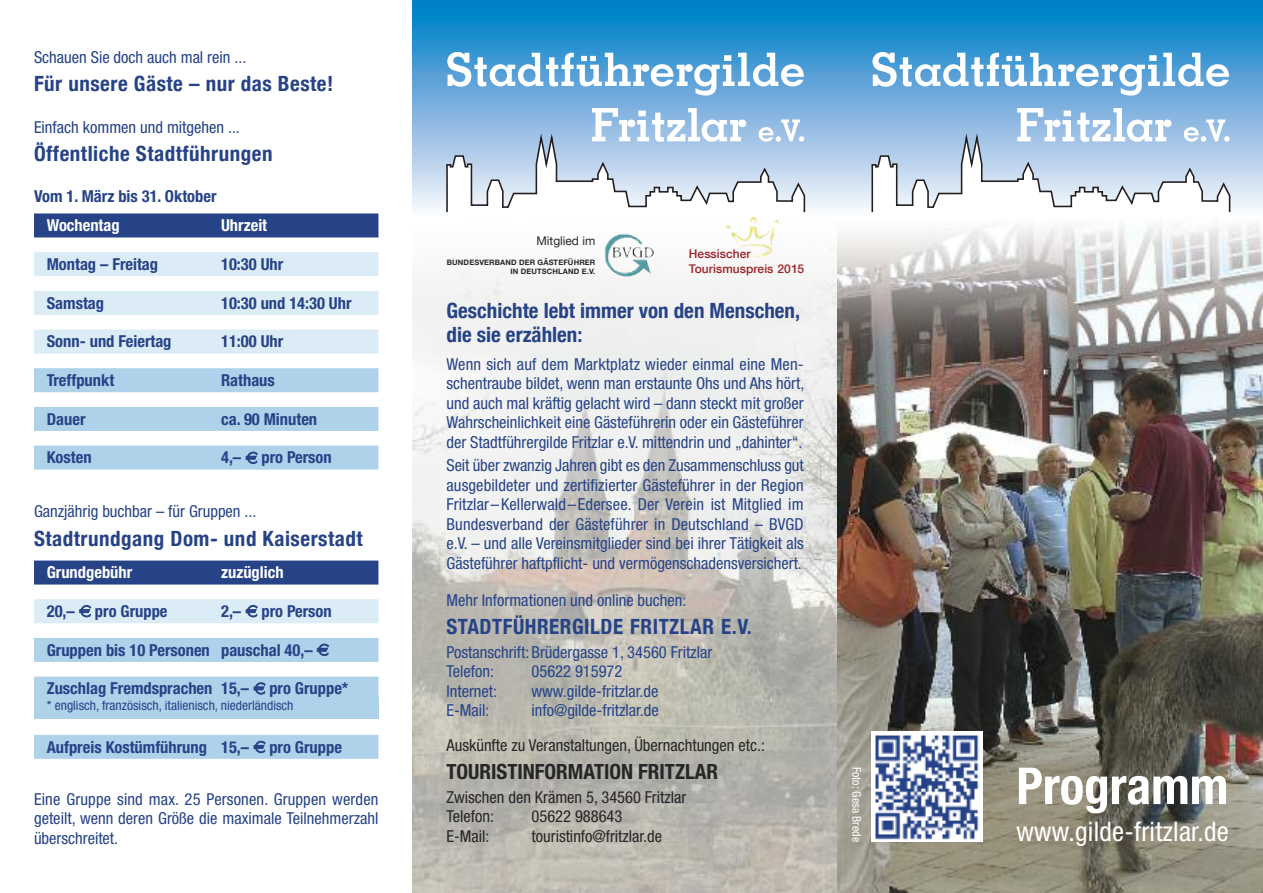
<style>
.page{position:relative;width:1263px;height:893px;background:#fff}
.page>*{position:absolute;margin:0;border:0;box-sizing:border-box;transform-origin:0 0}
.t1{font:700 condensed 51px "Helvetica Neue";color:#fff}
.t2{font:condensed 27px "Helvetica Neue";letter-spacing:.01em;color:#fff}
.t3{font:700 condensed 21px "Helvetica Neue";letter-spacing:.025em;color:#264387}
.t4{font:700 condensed 21px/23.7px "Helvetica Neue";color:#264387}
.t5{font:700 condensed 21px "Helvetica Neue";color:#272627}
.t6{font:condensed 16.5px/19.5px "Helvetica Neue";color:#264387;text-align:justify}
.t7{font:700 condensed 16.5px "Helvetica Neue";color:#264387}
.t8{font:condensed 16.5px/19.5px "Helvetica Neue";color:#272627}
.t9{font:700 condensed 16.5px "Helvetica Neue";color:#fff}
.t10{font:condensed 13.5px "Helvetica Neue";color:#264387}
.t11{font:500 12px/15px "Helvetica Neue";letter-spacing:.005em;color:#9c2125}
.t12{font:condensed 12px "Helvetica Neue";color:#fff}
.t13{font:12px "Helvetica Neue";color:#272627}
.t14{font:700 7.5px/9px "Helvetica Neue CE";letter-spacing:.02em;color:#272627;text-align:right}
</style>
<div class="page">
<div style="left:34px;top:697px;width:344px;height:22px;background:#aed2ea"></div>
<img style="left:412px;top:224px;width:851px;height:669px">
<img style="left:872px;top:731px;width:110px;height:111px">
<div style="left:838px;top:0;width:425px;height:217px;background:linear-gradient(to bottom,#0077c4,#fff4fb)"></div>
<svg style="left:872px;top:48px;width:357px;height:48px"></svg>
<svg style="left:871px;top:104px;width:360px;height:113px"></svg>
<div style="left:412px;top:0;width:438px;height:217px;background:linear-gradient(to bottom,#0077c4,#fff4fb)"></div>
<svg style="left:447px;top:48px;width:357px;height:48px"></svg>
<svg style="left:445px;top:104px;width:361px;height:113px"></svg>
<div style="left:34px;top:213px;width:344px;height:24px;background:#264387"></div>
<div style="left:34px;top:252px;width:344px;height:24px;background:#dcecf6"></div>
<div style="left:34px;top:291px;width:344px;height:24px;background:#dcecf6"></div>
<div style="left:34px;top:330px;width:344px;height:24px;background:#dcecf6"></div>
<div style="left:34px;top:368px;width:344px;height:24px;background:#aed2ea"></div>
<div style="left:34px;top:407px;width:344px;height:24px;background:#aed2ea"></div>
<div style="left:34px;top:446px;width:344px;height:24px;background:#aed2ea"></div>
<div style="left:34px;top:561px;width:344px;height:24px;background:#264387"></div>
<div style="left:34px;top:599px;width:344px;height:24px;background:#dcecf6"></div>
<div style="left:34px;top:638px;width:344px;height:24px;background:#aed2ea"></div>
<div style="left:34px;top:677px;width:344px;height:24px;background:#aed2ea"></div>
<div style="left:34px;top:735px;width:344px;height:24px;background:#aed2ea"></div>
<img style="left:604px;top:234px;width:50px;height:42px">
<img style="left:726px;top:217px;width:53px;height:40px">
<p class="t6" style="left:34px;top:49px;width:214px">Schauen Sie doch auch mal rein ...</p>
<p class="t3" style="left:34px;top:71px;width:301px">Für unsere Gäste – nur das Beste!</p>
<p class="t6" style="left:34px;top:119px;width:207px">Einfach kommen und mitgehen ...</p>
<p class="t3" style="left:34px;top:141px;width:240px">Öffentliche Stadtführungen</p>
<p class="t7" style="left:34px;top:190px;width:184px">Vom 1. März bis 31. Oktober</p>
<p class="t9" style="left:47px;top:219px;width:74px">Wochentag</p>
<p class="t9" style="left:221px;top:219px;width:48px">Uhrzeit</p>
<p class="t7" style="left:47px;top:258px;width:113px">Montag – Freitag</p>
<p class="t7" style="left:221px;top:258px;width:64px">10:30 Uhr</p>
<p class="t7" style="left:47px;top:297px;width:59px">Samstag</p>
<p class="t7" style="left:221px;top:297px;width:132px">10:30 und 14:30 Uhr</p>
<p class="t7" style="left:47px;top:336px;width:126px">Sonn- und Feiertag</p>
<p class="t7" style="left:221px;top:336px;width:64px">11:00 Uhr</p>
<p class="t7" style="left:47px;top:374px;width:69px">Treffpunkt</p>
<p class="t7" style="left:221px;top:374px;width:55px">Rathaus</p>
<p class="t7" style="left:47px;top:413px;width:40px">Dauer</p>
<p class="t7" style="left:221px;top:413px;width:98px">ca. 90 Minuten</p>
<p class="t7" style="left:47px;top:452px;width:46px">Kosten</p>
<p class="t7" style="left:221px;top:452px;width:112px">4,– pro Person</p>
<p class="t6" style="left:34px;top:503px;width:224px">Ganzjährig buchbar – für Gruppen ...</p>
<p class="t3" style="left:34px;top:525px;width:330px">Stadtrundgang Dom- und Kaiserstadt</p>
<p class="t9" style="left:47px;top:567px;width:87px">Grundgebühr</p>
<p class="t9" style="left:221px;top:567px;width:64px">zuzüglich</p>
<p class="t7" style="left:47px;top:605px;width:122px">20,– pro Gruppe</p>
<p class="t7" style="left:221px;top:605px;width:112px">2,– pro Person</p>
<p class="t7" style="left:47px;top:644px;width:267px">Gruppen bis 10 Personen pauschal 40,–</p>
<p class="t7" style="left:47px;top:683px;width:303px">Zuschlag Fremdsprachen 15,– pro Gruppe*</p>
<p class="t10" style="left:47px;top:700px;width:248px">* englisch, französisch, italienisch, niederländisch</p>
<p class="t7" style="left:47px;top:741px;width:297px">Aufpreis Kostümführung 15,– pro Gruppe</p>
<p class="t6" style="left:34px;top:791px;width:346px">Eine Gruppe sind max. 25 Personen. Gruppen werden geteilt, wenn deren Größe die maximale Teilnehmerzahl überschreitet.</p>
<p class="t13" style="left:536px;top:234px;width:60px">Mitglied im</p>
<p class="t14" style="left:447px;top:258px;width:150px">BUNDESVERBAND DER GÄSTEFÜHRER<br>IN DEUTSCHLAND E.V.</p>
<p class="t11" style="left:689px;top:246px;width:117px">Hessischer<br>Tourismuspreis 2015</p>
<p class="t4" style="left:446px;top:298px;width:355px">Geschichte lebt immer von den Menschen, die sie erzählen:</p>
<p class="t6" style="left:446px;top:355px;width:359px">Wenn sich auf dem Marktplatz wieder einmal eine Men&shy;schentraube bildet, wenn man erstaunte Ohs und Ahs hört, und auch mal kräftig gelacht wird – dann steckt mit großer Wahrscheinlichkeit eine Gästeführerin oder ein Gästeführer der Stadtführergilde Fritzlar e.V. mittendrin und „dahinter“.</p>
<p class="t6" style="left:446px;top:457px;width:359px">Seit über zwanzig Jahren gibt es den Zusammenschluss gut ausgebildeter und zertifizierter Gästeführer in der Region Fritzlar–Kellerwald–Edersee. Der Verein ist Mitglied im Bundesverband der Gästeführer in Deutschland – BVGD e.V. – und alle Vereinsmitglieder sind bei ihrer Tätigkeit als Gästeführer haftpflicht- und vermögenschadensversichert.</p>
<p class="t6" style="left:446px;top:592px;width:241px">Mehr Informationen und online buchen:</p>
<p class="t3" style="left:446px;top:614px;width:307px">STADTFÜHRERGILDE FRITZLAR E.V.</p>
<p class="t6" style="left:446px;top:644px;width:267px">Postanschrift:Brüdergasse 1, 34560 Fritzlar<br>Telefon:</p>
<p class="t6" style="left:531px;top:663px;width:92px">05622 915972</p>
<p class="t6" style="left:446px;top:683px;width:52px">Internet:</p>
<p class="t6" style="left:531px;top:683px;width:128px">www.gilde-fritzlar.de</p>
<p class="t6" style="left:446px;top:702px;width:45px">E-Mail:</p>
<p class="t6" style="left:531px;top:702px;width:129px">info@gilde-fritzlar.de</p>
<p class="t8" style="left:446px;top:736px;width:320px">Auskünfte zu Veranstaltungen, Übernachtungen etc.:</p>
<p class="t5" style="left:446px;top:764px;width:273px">TOURISTINFORMATION FRITZLAR</p>
<p class="t8" style="left:446px;top:788px;width:241px">Zwischen den Krämen 5, 34560 Fritzlar<br>Telefon:</p>
<p class="t8" style="left:531px;top:808px;width:92px">05622 988643</p>
<p class="t8" style="left:446px;top:827px;width:45px">E-Mail:</p>
<p class="t8" style="left:531px;top:827px;width:132px">touristinfo@fritzlar.de</p>
<p class="t12" style="left:861px;top:767px;width:76px;rotate:90deg">Foto: Gesa Brede</p>
<h1 class="t1" style="left:1016px;top:768px;width:214px">Programm</h1>
<h2 class="t2" style="left:1016px;top:822px;width:214px">www.gilde-fritzlar.de</h2>
</div>
